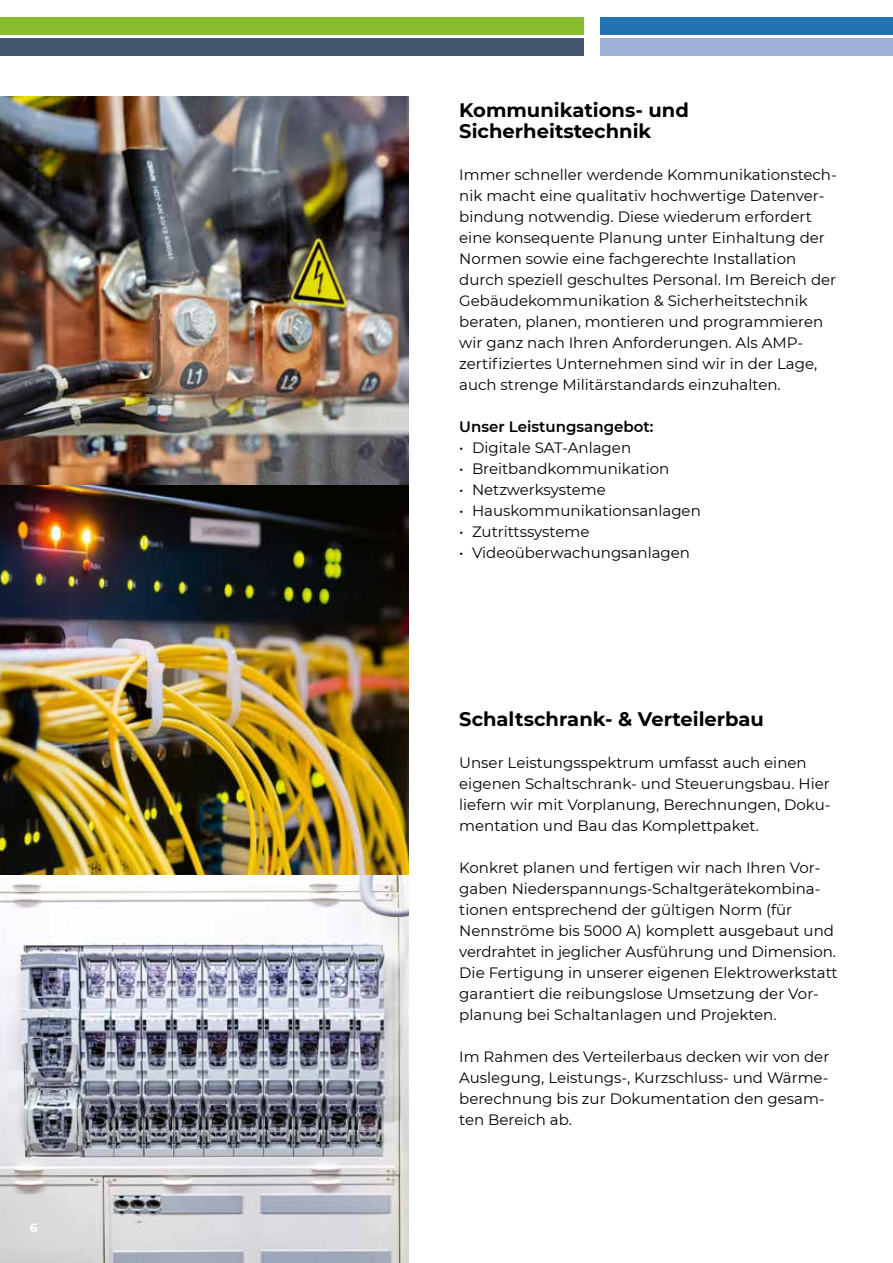
<style>
.page{position:relative;width:893px;height:1263px;background:#fff}
.page>*{position:absolute;margin:0;border:0;box-sizing:border-box;transform-origin:0 0}
.t1{font:700 19.5px/21px "Montserrat";color:#000}
.t2{font:15px/21px "Montserrat";color:#000}
.t3{font:600 15px "Montserrat";color:#000}
.t4{font:700 12px "Montserrat";color:#fff}
</style>
<div class="page">
<img style="left:0;top:96px;width:408px;height:1167px">
<div style="left:0;top:17px;width:584px;height:17px;background:#87bd2d"></div>
<div style="left:0;top:38px;width:584px;height:17px;background:#41556e"></div>
<div style="left:601px;top:17px;width:292px;height:17px;background:#2472b1"></div>
<div style="left:601px;top:38px;width:292px;height:17px;background:#9eb1d6"></div>
<p class="t4" style="left:30px;top:1219px;width:9px">6</p>
<h1 class="t1" style="left:459px;top:99px;width:231px">Kommunikations- und<br>Sicherheitstechnik</h1>
<p class="t2" style="left:459px;top:164px;width:379px">Immer schneller werdende Kommunikationstech&shy;nik macht eine qualitativ hochwertige Datenver&shy;bindung notwendig. Diese wiederum erfordert eine konsequente Planung unter Einhaltung der Normen sowie eine fachgerechte Installation durch speziell geschultes Personal. Im Bereich der Gebäudekommunikation &amp; Sicherheitstechnik beraten, planen, montieren und programmieren wir ganz nach Ihren Anforderungen. Als AMP&shy;zertifiziertes Unternehmen sind wir in der Lage, auch strenge Militärstandards einzuhalten.</p>
<p class="t3" style="left:459px;top:416px;width:196px">Unser Leistungsangebot:</p>
<p class="t2" style="left:459px;top:437px;width:173px">• Digitale SAT-Anlagen</p>
<p class="t2" style="left:459px;top:458px;width:212px">• Breitbandkommunikation</p>
<p class="t2" style="left:459px;top:479px;width:148px">• Netzwerksysteme</p>
<p class="t2" style="left:459px;top:500px;width:243px">• Hauskommunikationsanlagen</p>
<p class="t2" style="left:459px;top:521px;width:132px">• Zutrittssysteme</p>
<p class="t2" style="left:459px;top:542px;width:232px">• Videoüberwachungsanlagen</p>
<h1 class="t1" style="left:459px;top:708px;width:306px">Schaltschrank- &amp; Verteilerbau</h1>
<p class="t2" style="left:459px;top:752px;width:373px">Unser Leistungsspektrum umfasst auch einen eigenen Schaltschrank- und Steuerungsbau. Hier liefern wir mit Vorplanung, Berechnungen, Doku&shy;mentation und Bau das Komplettpaket.</p>
<p class="t2" style="left:459px;top:857px;width:380px">Konkret planen und fertigen wir nach Ihren Vor&shy;gaben Niederspannungs-Schaltgerätekombina&shy;tionen entsprechend der gültigen Norm (für Nennströme bis 5000 A) komplett ausgebaut und verdrahtet in jeglicher Ausführung und Dimension.<br>Die Fertigung in unserer eigenen Elektrowerkstatt garantiert die reibungslose Umsetzung der Vor&shy;planung bei Schaltanlagen und Projekten.</p>
<p class="t2" style="left:459px;top:1046px;width:372px">Im Rahmen des Verteilerbaus decken wir von der Auslegung, Leistungs-, Kurzschluss- und Wärme&shy;berechnung bis zur Dokumentation den gesam&shy;ten Bereich ab.</p>
</div>
